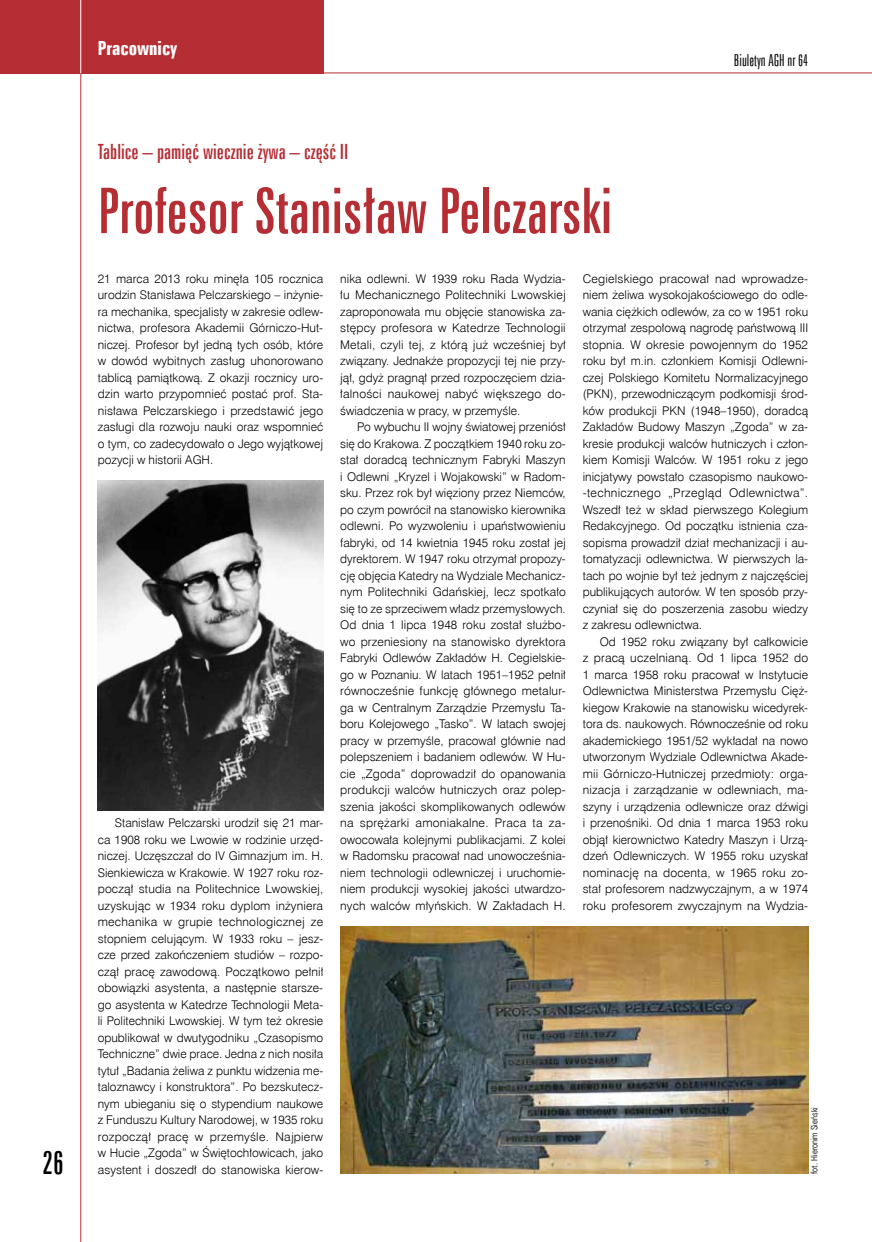
<style>
.page{position:relative;width:872px;height:1242px;background:#fff}
.page>*{position:absolute;margin:0;border:0;box-sizing:border-box;transform-origin:0 0}
.t1{font:63px "Zurich X Cn EU";color:#b42e34}
.t2{font:32.85px "Zurich X Cn EU";color:#000;scale:.91 1}
.t3{font:21px "Zurich X Cn EU";color:#b42e34}
.t4{font:700 19.5px "Zurich X Cn EU";color:#fff}
.t5{font:16.5px "Zurich Lt X Cn EU";color:#000}
.t6{font:12px/16.5px "Swis 721 Lt EU";color:#000;text-align:justify}
.t7{font:12px "Swis 721 Lt EU";letter-spacing:.025em;color:#000}
.t8{font:9px "Zurich Lt Cn EU";color:#000}
</style>
<div class="page">
<hr style="left:80px;top:0;width:1px;height:1242px;background:#b42e34">
<div style="left:0;top:0;width:323px;height:73px;background:#b42e34"></div>
<hr style="left:80px;top:0;width:1px;height:73px;background:#fff">
<hr style="left:322px;top:73px;width:550px;height:1px;background:#b42e34">
<img style="left:340px;top:926px;width:468px;height:248px">
<img style="left:98px;top:481px;width:225px;height:330px">
<h2 class="t2" style="left:43px;top:1142px;width:25px">26</h2>
<h3 class="t4" style="left:98px;top:36px;width:81px">Pracownicy</h3>
<h3 class="t3" style="left:98px;top:139px;width:252px">Tablice – pamięć wiecznie żywa – część II</h3>
<h1 class="t1" style="left:98px;top:173px;width:516px">Profesor Stanisław Pelczarski</h1>
<h3 class="t5" style="left:734px;top:50px;width:76px">Biuletyn AGH nr 64</h3>
<p class="t6" style="left:98px;top:270px;width:227px">21 marca 2013 roku minęła 105 rocznica urodzin Stanisława Pelczarskiego – inżynie&shy;ra mechanika, specjalisty w zakresie odlew&shy;nictwa, profesora Akademii Górniczo-Hut&shy;niczej. Profesor był jedną tych osób, które w dowód wybitnych zasług uhonorowano tablicą pamiątkową. Z okazji rocznicy uro&shy;dzin warto przypomnieć postać prof. Sta&shy;nisława Pelczarskiego i przedstawić jego zasługi dla rozwoju nauki oraz wspomnieć o tym, co zadecydowało o Jego wyjątkowej pozycji w historii AGH.</p>
<p class="t6" style="left:98px;top:815px;width:227px;text-indent:17px">Stanisław Pelczarski urodził się 21 mar&shy;ca 1908 roku we Lwowie w rodzinie urzęd&shy;niczej. Uczęszczał do IV Gimnazjum im. H.<br>Sienkiewicza w Krakowie. W 1927 roku roz&shy;począł studia na Politechnice Lwowskiej, uzyskując w 1934 roku dyplom inżyniera mechanika w grupie technologicznej ze stopniem celującym. W 1933 roku – jesz&shy;cze przed zakończeniem studiów – rozpo&shy;czął pracę zawodową. Początkowo pełnił obowiązki asystenta, a następnie starsze&shy;go asystenta w Katedrze Technologii Meta&shy;li Politechniki Lwowskiej. W tym też okresie opublikował w dwutygodniku „Czasopismo Techniczne” dwie prace. Jedna z nich nosiła tytuł „Badania żeliwa z punktu widzenia me&shy;taloznawcy i konstruktora”. Po bezskutecz&shy;nym ubieganiu się o stypendium naukowe z Funduszu Kultury Narodowej, w 1935 roku rozpoczął pracę w przemyśle. Najpierw w Hucie „Zgoda” w Świętochłowicach, jako asystent i doszedł do stanowiska kierow-</p>
<p class="t6" style="left:340px;top:270px;width:227px">nika odlewni. W 1939 roku Rada Wydzia&shy;łu Mechanicznego Politechniki Lwowskiej zaproponowała mu objęcie stanowiska za&shy;stępcy profesora w Katedrze Technologii Metali, czyli tej, z którą już wcześniej był związany. Jednakże propozycji tej nie przy&shy;jął, gdyż pragnął przed rozpoczęciem dzia&shy;łalności naukowej nabyć większego do&shy;świadczenia w pracy, w przemyśle.</p>
<p class="t6" style="left:340px;top:419px;width:227px;text-indent:17px">Po wybuchu II wojny światowej przeniósł się do Krakowa. Z początkiem 1940 roku zo&shy;stał doradcą technicznym Fabryki Maszyn i Odlewni „Kryzel i Wojakowski” w Radom&shy;sku. Przez rok był więziony przez Niemców, po czym powrócił na stanowisko kierownika odlewni. Po wyzwoleniu i upaństwowieniu fabryki, od 14 kwietnia 1945 roku został jej dyrektorem. W 1947 roku otrzymał propozy&shy;cję objęcia Katedry na Wydziale Mechanicz&shy;nym Politechniki Gdańskiej, lecz spotkało się to ze sprzeciwem władz przemysłowych.<br>Od dnia 1 lipca 1948 roku został służbo&shy;wo przeniesiony na stanowisko dyrektora Fabryki Odlewów Zakładów H. Cegielskie&shy;go w Poznaniu. W latach 1951–1952 pełnił równocześnie funkcję głównego metalur&shy;ga w Centralnym Zarządzie Przemysłu Ta&shy;boru Kolejowego „Tasko”. W latach swojej pracy w przemyśle, pracował głównie nad polepszeniem i badaniem odlewów. W Hu&shy;cie „Zgoda” doprowadził do opanowania produkcji walców hutniczych oraz polep&shy;szenia jakości skomplikowanych odlewów na sprężarki amoniakalne. Praca ta za&shy;owocowała kolejnymi publikacjami. Z kolei w Radomsku pracował nad unowocześnia&shy;niem technologii odlewniczej i uruchomie&shy;niem produkcji wysokiej jakości utwardzo&shy;nych walców młyńskich. W Zakładach H.</p>
<p class="t6" style="left:583px;top:270px;width:227px">Cegielskiego pracował nad wprowadze-</p>
<p class="t6" style="left:583px;top:287px;width:227px">niem żeliwa wysokojakościowego do odle-</p>
<p class="t6" style="left:583px;top:303px;width:227px">wania ciężkich odlewów, za co w 1951 roku</p>
<p class="t6" style="left:583px;top:320px;width:227px">otrzymał zespołową nagrodę państwową III</p>
<p class="t6" style="left:583px;top:336px;width:227px">stopnia. W okresie powojennym do 1952</p>
<p class="t6" style="left:583px;top:353px;width:227px">roku był m.in. członkiem Komisji Odlewni-</p>
<p class="t6" style="left:583px;top:369px;width:227px">czej Polskiego Komitetu Normalizacyjnego</p>
<p class="t6" style="left:583px;top:386px;width:227px">(PKN), przewodniczącym podkomisji środ-</p>
<p class="t6" style="left:583px;top:402px;width:227px">ków produkcji PKN (1948–1950), doradcą</p>
<p class="t6" style="left:583px;top:419px;width:227px">Zakładów Budowy Maszyn „Zgoda” w za-</p>
<p class="t6" style="left:583px;top:435px;width:227px">kresie produkcji walców hutniczych i człon-</p>
<p class="t6" style="left:583px;top:452px;width:227px">kiem Komisji Walców. W 1951 roku z jego</p>
<p class="t6" style="left:583px;top:468px;width:226px">inicjatywy powstało czasopismo naukowo-</p>
<p class="t7" style="left:587px;top:485px;width:223px">technicznego „Przegląd Odlewnictwa”.</p>
<p class="t6" style="left:583px;top:501px;width:227px">Wszedł też w skład pierwszego Kolegium</p>
<p class="t6" style="left:583px;top:518px;width:227px">Redakcyjnego. Od początku istnienia cza-</p>
<p class="t6" style="left:583px;top:534px;width:227px">sopisma prowadził dział mechanizacji i au-</p>
<p class="t6" style="left:583px;top:551px;width:227px">tomatyzacji odlewnictwa. W pierwszych la-</p>
<p class="t6" style="left:583px;top:567px;width:227px">tach po wojnie był też jednym z najczęściej</p>
<p class="t6" style="left:583px;top:584px;width:227px">publikujących autorów. W ten sposób przy-</p>
<p class="t6" style="left:583px;top:600px;width:227px">czyniał się do poszerzenia zasobu wiedzy</p>
<p class="t6" style="left:583px;top:617px;width:121px">z zakresu odlewnictwa.</p>
<p class="t6" style="left:600px;top:633px;width:210px">Od 1952 roku związany był całkowicie</p>
<p class="t6" style="left:583px;top:650px;width:227px">z pracą uczelnianą. Od 1 lipca 1952 do</p>
<p class="t6" style="left:583px;top:666px;width:227px">1 marca 1958 roku pracował w Instytucie</p>
<p class="t6" style="left:583px;top:683px;width:227px">Odlewnictwa Ministerstwa Przemysłu Cięż-</p>
<p class="t6" style="left:583px;top:699px;width:227px">kiegow Krakowie na stanowisku wicedyrek-</p>
<p class="t6" style="left:583px;top:716px;width:227px">tora ds. naukowych. Równocześnie od roku</p>
<p class="t6" style="left:583px;top:732px;width:227px">akademickiego 1951/52 wykładał na nowo</p>
<p class="t6" style="left:583px;top:749px;width:227px">utworzonym Wydziale Odlewnictwa Akade-</p>
<p class="t6" style="left:583px;top:765px;width:227px">mii Górniczo-Hutniczej przedmioty: orga-</p>
<p class="t6" style="left:583px;top:782px;width:227px">nizacja i zarządzanie w odlewniach, ma-</p>
<p class="t6" style="left:583px;top:798px;width:227px">szyny i urządzenia odlewnicze oraz dźwigi</p>
<p class="t6" style="left:583px;top:815px;width:227px">i przenośniki. Od dnia 1 marca 1953 roku</p>
<p class="t6" style="left:583px;top:831px;width:227px">objął kierownictwo Katedry Maszyn i Urzą-</p>
<p class="t6" style="left:583px;top:848px;width:227px">dzeń Odlewniczych. W 1955 roku uzyskał</p>
<p class="t6" style="left:583px;top:864px;width:227px">nominację na docenta, w 1965 roku zo-</p>
<p class="t6" style="left:583px;top:881px;width:227px">stał profesorem nadzwyczajnym, a w 1974</p>
<p class="t6" style="left:583px;top:897px;width:227px">roku profesorem zwyczajnym na Wydzia-</p>
<p class="t8" style="left:808px;top:1174px;width:68px;rotate:-90deg">fot. Hieronim Sieński</p>
</div>
